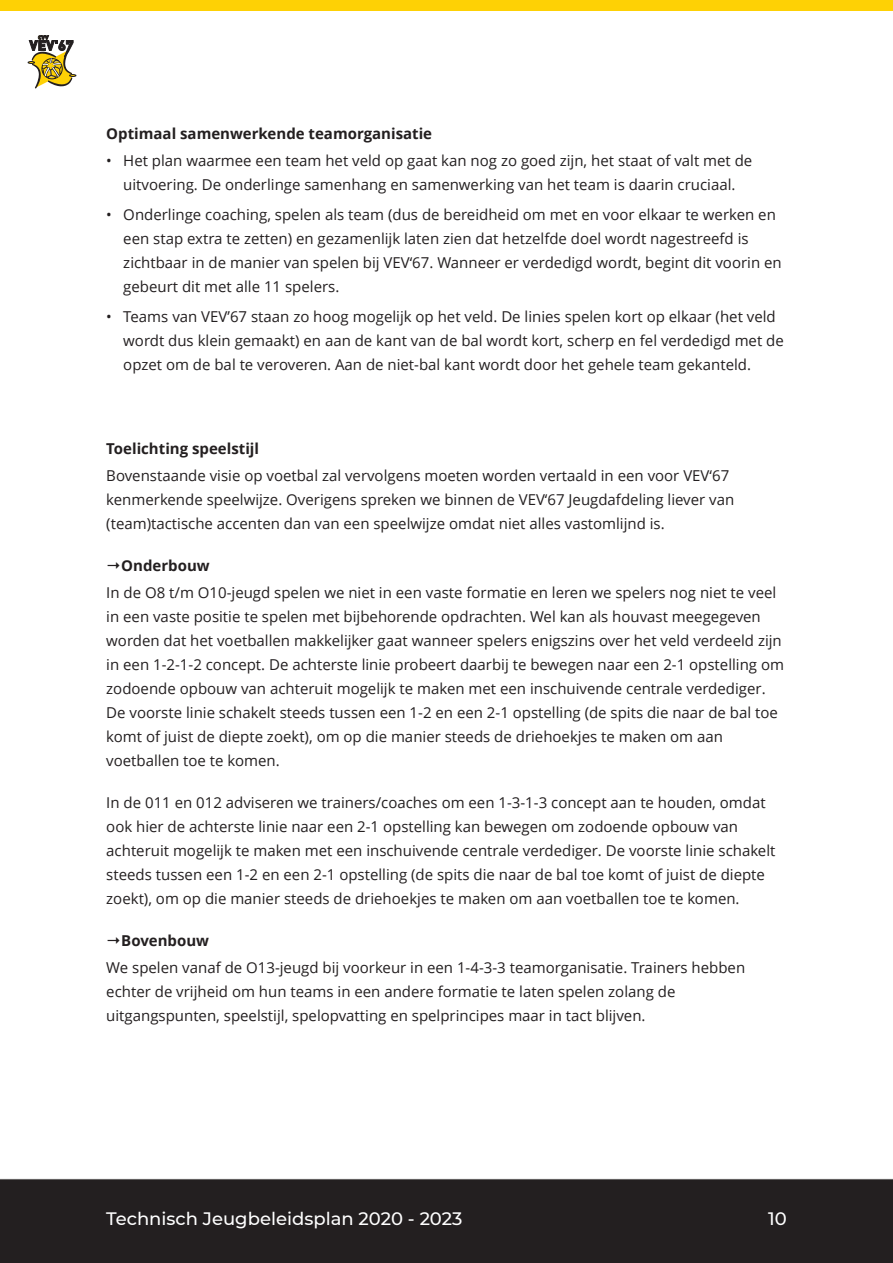
<style>
.page{position:relative;width:893px;height:1263px;background:#fff}
.page>*{position:absolute;margin:0;border:0;box-sizing:border-box;transform-origin:0 0}
.t1{font:500 18px "Montserrat";color:#fff}
.t2{font:15px/24px "Open Sans";color:#231f20}
.t3{font:700 15px "Open Sans";color:#231f20}
.s1{font-family:"Lucida Grande";font-weight:700}
.s2{font-weight:700}
</style>
<div class="page">
<svg style="left:28px;top:35px;width:48px;height:54px"></svg>
<div style="left:0;top:1178px;width:893px;height:85px;background:#231f20"></div>
<div style="left:0;top:0;width:893px;height:11px;background:#fed105"></div>
<p class="t3" style="left:106px;top:127px;width:327px">Optimaal samenwerkende teamorganisatie</p>
<p class="t2" style="left:106px;top:150px;width:648px;text-align:center">• Het plan waarmee een team het veld op gaat kan nog zo goed zijn, het staat of valt met de uitvoering. De onderlinge samenhang en samenwerking van het team is daarin cruciaal.</p>
<p class="t2" style="left:123px;top:204px;width:660px;text-indent:-17px">• Onderlinge coaching, spelen als team (dus de bereidheid om met en voor elkaar te werken en een stap extra te zetten) en gezamenlijk laten zien dat hetzelfde doel wordt nagestreefd is zichtbaar in de manier van spelen bij VEV‘67. Wanneer er verdedigd wordt, begint dit voorin en gebeurt dit met alle 11 spelers.</p>
<p class="t2" style="left:123px;top:306px;width:662px;text-indent:-17px">• Teams van VEV’67 staan zo hoog mogelijk op het veld. De linies spelen kort op elkaar (het veld wordt dus klein gemaakt) en aan de kant van de bal wordt kort, scherp en fel verdedigd met de opzet om de bal te veroveren. Aan de niet-bal kant wordt door het gehele team gekanteld.</p>
<p class="t3" style="left:106px;top:442px;width:154px">Toelichting speelstijl</p>
<p class="t2" style="left:106px;top:465px;width:629px">Bovenstaande visie op voetbal zal vervolgens moeten worden vertaald in een voor VEV‘67 kenmerkende speelwijze. Overigens spreken we binnen de VEV‘67 Jeugdafdeling liever van (team)tactische accenten dan van een speelwijze omdat niet alles vastomlijnd is.</p>
<p class="t2" style="left:106px;top:554px;width:672px;line-height:27px"><span class="s1">→</span><span class="s2">Onderbouw<br></span>In de O8 t/m O10-jeugd spelen we niet in een vaste formatie en leren we spelers nog niet te veel</p>
<p class="t2" style="left:106px;top:606px;width:679px">in een vaste positie te spelen met bijbehorende opdrachten. Wel kan als houvast meegegeven worden dat het voetballen makkelijker gaat wanneer spelers enigszins over het veld verdeeld zijn in een 1-2-1-2 concept. De achterste linie probeert daarbij te bewegen naar een 2-1 opstelling om zodoende opbouw van achteruit mogelijk te maken met een inschuivende centrale verdediger.<br>De voorste linie schakelt steeds tussen een 1-2 en een 2-1 opstelling (de spits die naar de bal toe komt of juist de diepte zoekt), om op die manier steeds de driehoekjes te maken om aan voetballen toe te komen.</p>
<p class="t2" style="left:106px;top:792px;width:671px">In de 011 en 012 adviseren we trainers/coaches om een 1-3-1-3 concept aan te houden, omdat ook hier de achterste linie naar een 2-1 opstelling kan bewegen om zodoende opbouw van achteruit mogelijk te maken met een inschuivende centrale verdediger. De voorste linie schakelt steeds tussen een 1-2 en een 2-1 opstelling (de spits die naar de bal toe komt of juist de diepte zoekt), om op die manier steeds de driehoekjes te maken om aan voetballen toe te komen.</p>
<p class="t2" style="left:106px;top:929px;width:640px;line-height:27px"><span class="s1">→</span><span class="s2">Bovenbouw<br></span>We spelen vanaf de O13-jeugd bij voorkeur in een 1-4-3-3 teamorganisatie. Trainers hebben</p>
<p class="t2" style="left:106px;top:981px;width:571px">echter de vrijheid om hun teams in een andere formatie te laten spelen zolang de uitgangspunten, speelstijl, spelopvatting en spelprincipes maar in tact blijven.</p>
<p class="t1" style="left:106px;top:1208px;width:358px">Technisch Jeugbeleidsplan 2020 - 2023</p>
<p class="t1" style="left:768px;top:1208px;width:20px">10</p>
</div>
